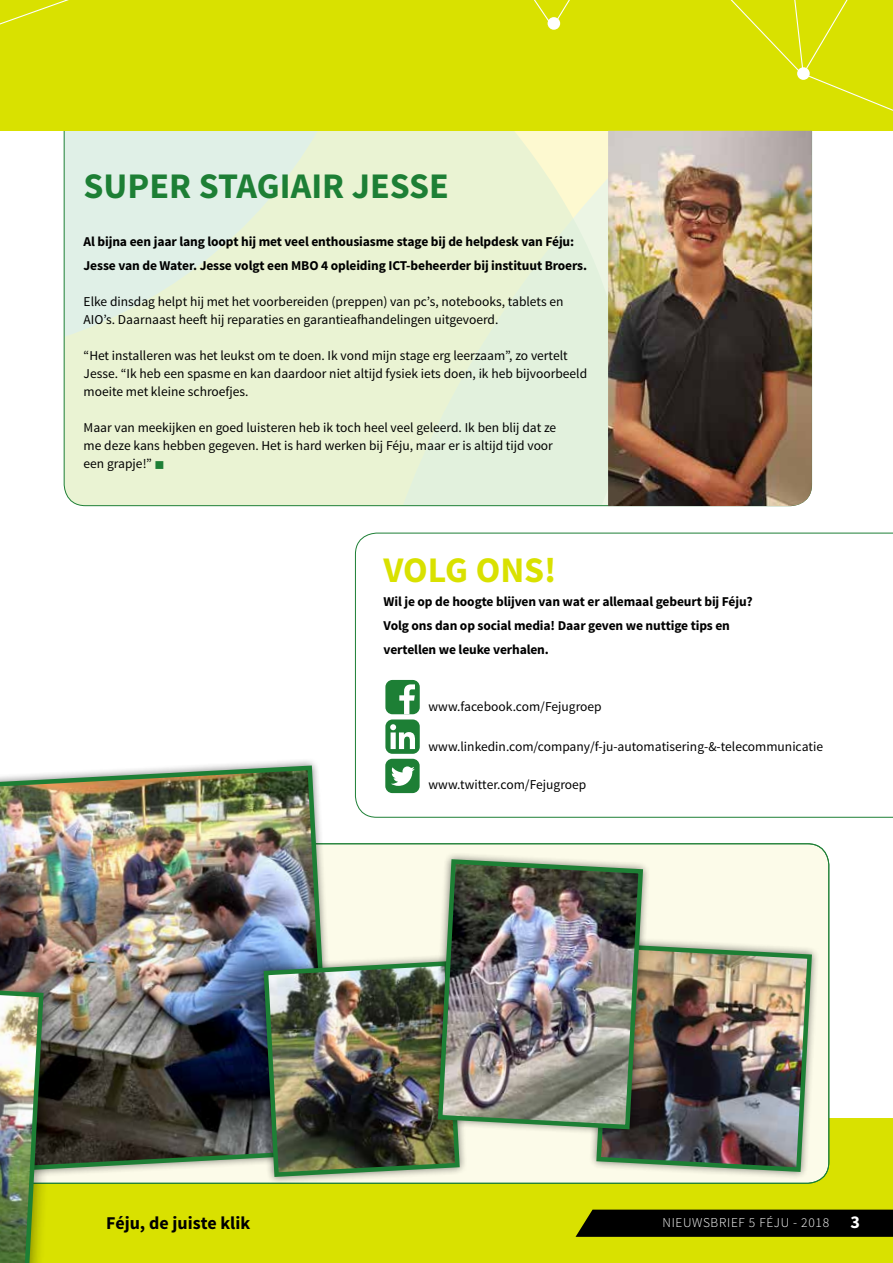
<style>
.page{position:relative;width:893px;height:1263px;background:#fff}
.page>*{position:absolute;margin:0;border:0;box-sizing:border-box;transform-origin:0 0}
.t1{font:700 36px "Source Sans Pro";color:#1d7f35}
.t2{font:700 36px "Source Sans Pro";color:#d9e100}
.t3{font:700 18px "Source Sans Pro";color:#000}
.t4{font:13.5px/18px "Source Sans Pro";color:#000}
.t5{font:700 13.5px/24px "Source Sans Pro";letter-spacing:-.01em;color:#000}
.t6{font:300 13.5px "Source Sans Pro";letter-spacing:.05em;color:#fff}
.s1{color:#1d7f35}
.s2{font-weight:700;font-size:18px}
</style>
<div class="page">
<svg style="left:64px;top:131px;width:544px;height:375px;background:#e3efd4"></svg>
<div style="left:0;top:0;width:893px;height:131px;background:#d9e100"></div>
<svg style="left:548px;top:17px;width:12px;height:13px"></svg>
<svg style="left:534px;top:0;width:36px;height:28px"></svg>
<svg style="left:705px;top:0;width:188px;height:485px"></svg>
<svg style="left:0;top:0;width:69px;height:25px"></svg>
<div style="left:0;top:1118px;width:893px;height:145px;background:#d9e100"></div>
<svg style="left:576px;top:1209px;width:317px;height:28px;background:#0b0b00"></svg>
<img style="left:608px;top:131px;width:204px;height:375px">
<svg style="left:355px;top:533px;width:538px;height:285px"></svg>
<div style="left:385px;top:680px;width:35px;height:34px;background:#1d7f35;border-radius:7px"></div>
<svg style="left:399px;top:684px;width:16px;height:30px"></svg>
<div style="left:385px;top:719px;width:35px;height:35px;background:#1d7f35;border-radius:7px"></div>
<svg style="left:390px;top:724px;width:25px;height:25px"></svg>
<div style="left:385px;top:759px;width:35px;height:34px;background:#1d7f35;border-radius:7px"></div>
<svg style="left:391px;top:766px;width:24px;height:20px"></svg>
<div style="left:58px;top:843px;width:771px;height:340px;background:#fcfbe9"></div>
<div style="left:589px;top:936px;width:231px;height:244px;background:#000;opacity:.5"></div>
<img style="left:594px;top:941px;width:220px;height:233px">
<div style="left:0;top:758px;width:340px;height:421px;background:#000;opacity:.5"></div>
<img style="left:0;top:763px;width:335px;height:411px">
<div style="left:0;top:963px;width:58px;height:300px;background:#000;opacity:.5"></div>
<img style="left:0;top:975px;width:46px;height:288px">
<div style="left:256px;top:953px;width:212px;height:231px;background:#000;opacity:.5"></div>
<img style="left:261px;top:959px;width:201px;height:220px">
<div style="left:430px;top:851px;width:221px;height:286px;background:#000;opacity:.5"></div>
<img style="left:435px;top:857px;width:210px;height:275px">
<h1 class="t1" style="left:84px;top:163px;width:367px">SUPER STAGIAIR JESSE</h1>
<p class="t5" style="left:84px;top:230px;width:505px">Al bijna een jaar lang loopt hij met veel enthousiasme stage bij de helpdesk van Féju:<br>Jesse van de Water. Jesse volgt een MBO 4 opleiding ICT-beheerder bij instituut Broers.</p>
<p class="t4" style="left:84px;top:293px;width:481px">Elke dinsdag helpt hij met het voorbereiden (preppen) van pc’s, notebooks, tablets en<br>AIO’s. Daarnaast heeft hij reparaties en garantieafhandelingen uitgevoerd.</p>
<p class="t4" style="left:84px;top:347px;width:505px">“Het installeren was het leukst om te doen. Ik vond mijn stage erg leerzaam”, zo vertelt<br>Jesse. “Ik heb een spasme en kan daardoor niet altijd fysiek iets doen, ik heb bijvoorbeeld moeite met kleine schroefjes.</p>
<p class="t4" style="left:84px;top:419px;width:474px">Maar van meekijken en goed luisteren heb ik toch heel veel geleerd. Ik ben blij dat ze me deze kans hebben gegeven. Het is hard werken bij Féju, maar er is altijd tijd voor een grapje!” <span class="s1">■</span></p>
<h1 class="t2" style="left:384px;top:547px;width:174px">VOLG ONS!</h1>
<p class="t5" style="left:384px;top:590px;width:371px">Wil je op de hoogte blijven van wat er allemaal gebeurt bij Féju?<br>Volg ons dan op social media! Daar geven we nuttige tips en vertellen we leuke verhalen.</p>
<p class="t4" style="left:429px;top:698px;width:175px">www.facebook.com/Fejugroep</p>
<p class="t4" style="left:429px;top:738px;width:396px">www.linkedin.com/company/f-ju-automatisering-&amp;-telecommunicatie</p>
<p class="t4" style="left:429px;top:775px;width:159px">www.twitter.com/Fejugroep</p>
<h2 class="t3" style="left:106px;top:1211px;width:145px">Féju, de juiste klik</h2>
<p class="t6" style="left:662px;top:1214px;width:199px">NIEUWSBRIEF 5 FÉJU - 2018 <span class="s2">3</span></p>
</div>
